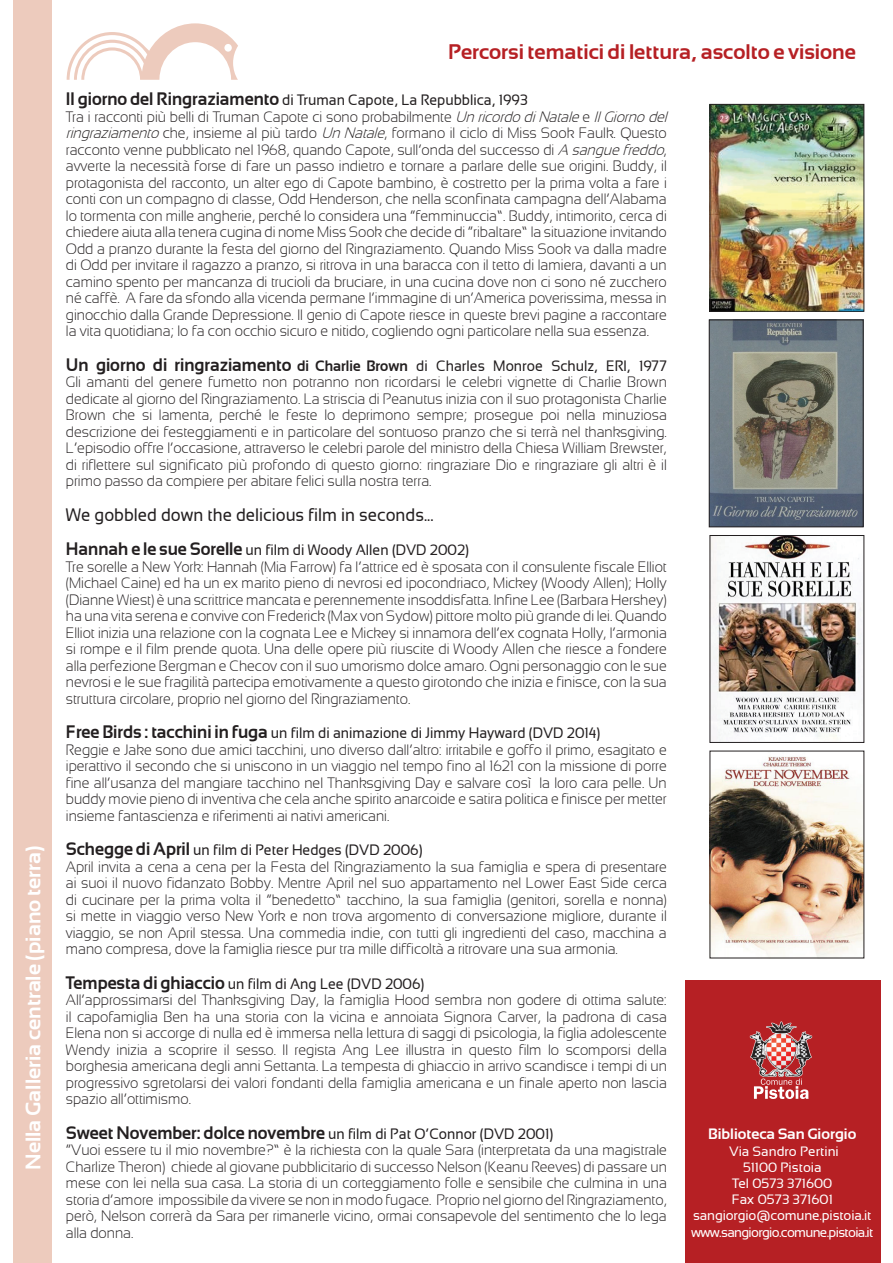
<style>
.page{position:relative;width:893px;height:1263px;background:#fff}
.page>*{position:absolute;margin:0;border:0;box-sizing:border-box;transform-origin:0 0}
.t1{font:700 21px "Sansation";color:#b62024}
.t2{font:700 21px "Sansation";color:#fff}
.t3{font:18px "Sansation";color:#231f20;scale:.94 1}
.t4{font:300 15px/16.5px "Sansation";color:#231f20;scale:.94 1}
.t5{font:700 15px "Sansation";color:#fff}
.t6{font:13.5px/16.2px "Sansation";letter-spacing:-.01em;color:#fff;text-align:center}
.s1{font-weight:700;font-size:18px}
.s2{font-weight:400}
.s3{font-style:italic}
.s4{font-weight:700}
</style>
<div class="page">
<svg style="left:67px;top:23px;width:171px;height:57px"></svg>
<div style="left:685px;top:980px;width:195px;height:283px;background:#b62024"></div>
<img style="left:749px;top:1021px;width:64px;height:56px">
<svg style="left:754px;top:1078px;width:54px;height:21px"></svg>
<div style="left:14px;top:0;width:38px;height:1263px;background:#edcbbd"></div>
<img style="left:712px;top:106px;width:150px;height:203px">
<div style="left:710px;top:104px;width:154px;height:207px;border:1px solid #231f20"></div>
<img style="left:711px;top:322px;width:150px;height:203px">
<div style="left:709px;top:320px;width:154px;height:207px;border:1px solid #231f20"></div>
<img style="left:712px;top:537px;width:149px;height:204px">
<div style="left:710px;top:535px;width:154px;height:208px;border:1px solid #231f20"></div>
<img style="left:712px;top:756px;width:150px;height:200px">
<h1 class="t2" style="left:21px;top:1170px;width:326px;rotate:-90deg">Nella Galleria centrale (piano terra)</h1>
<h1 class="t1" style="left:448px;top:40px;width:409px">Percorsi tematici di lettura, ascolto e visione</h1>
<p class="t4" style="left:66px;top:92px;width:645px"><span class="s1">Il giorno del Ringraziamento</span> <span class="s2">di Truman Capote, La Repubblica, 1993<br></span>Tra i racconti più belli di Truman Capote ci sono probabilmente <span class="s3">UnricordodiNatale</span>e <span class="s3">IlGiornodel ringraziamento</span>che, insieme al più tardo <span class="s3">UnNatale</span>, formano il ciclo di Miss Sook Faulk. Questo racconto venne pubblicato nel 1968, quando Capote, sull’onda del successo di <span class="s3">A sanguefreddo</span>, avverte la necessità forse di fare un passo indietro e tornare a parlare delle sue origini. Buddy, il protagonista del racconto, un alter ego di Capote bambino, è costretto per la prima volta a fare i conti con un compagno di classe, Odd Henderson, che nella sconfinata campagna dell’Alabama lo tormenta con mille angherie, perché lo considera una “femminuccia”. Buddy, intimorito, cerca di chiedere aiuta alla tenera cugina di nome Miss Sook che decide di “ribaltare” la situazione invitando Odd a pranzo durante la festa del giorno del Ringraziamento. Quando Miss Sook va dalla madre di Odd per invitare il ragazzo a pranzo, si ritrova in una baracca con il tetto di lamiera, davanti a un camino spento per mancanza di trucioli da bruciare, in una cucina dove non ci sono né zucchero né caffè. A fare da sfondo alla vicenda permane l’immagine di un’America poverissima, messa in ginocchio dalla Grande Depressione. Il genio di Capote riesce in queste brevi pagine a raccontare la vita quotidiana; lo fa con occhio sicuro e nitido, cogliendo ogni particolare nella sua essenza.</p>
<p class="t4" style="left:66px;top:357px;width:641px;text-align:justify"><span class="s1">Un giorno di ringraziamento</span> <span class="s4">di Charlie Brown</span> <span class="s2">di Charles Monroe Schulz, ERI, 1977<br></span>Gli amanti del genere fumetto non potranno non ricordarsi le celebri vignette di Charlie Brown dedicate al giorno del Ringraziamento. La striscia di Peanutus inizia con il suo protagonista Charlie Brown che si lamenta, perché le feste lo deprimono sempre; prosegue poi nella minuziosa descrizione dei festeggiamenti e in particolare del sontuoso pranzo che si terrà nel thanksgiving.<br>L’episodio offre l’occasione, attraverso le celebri parole del ministro della Chiesa William Brewster, di riflettere sul significato più profondo di questo giorno: ringraziare Dio e ringraziare gli altri è il primo passo da compiere per abitare felici sulla nostra terra.</p>
<p class="t3" style="left:66px;top:504px;width:393px">We gobbled down the delicious film in seconds...</p>
<p class="t4" style="left:66px;top:542px;width:641px"><span class="s1">Hannah e le sue Sorelle</span> <span class="s2">un film di Woody Allen (DVD 2002)<br></span>Tre sorelle a New York: Hannah (Mia Farrow) fa l’attrice ed è sposata con il consulente fiscale Elliot (Michael Caine) ed ha un ex marito pieno di nevrosi ed ipocondriaco, Mickey (Woody Allen); Holly (Dianne Wiest) è una scrittrice mancata e perennemente insoddisfatta. Infine Lee (Barbara Hershey) ha una vita serena e convive con Frederick (Max von Sydow) pittore molto più grande di lei. Quando Elliot inizia una relazione con la cognata Lee e Mickey si innamora dell’ex cognata Holly, l’armonia si rompe e il film prende quota. Una delle opere più riuscite di Woody Allen che riesce a fondere alla perfezione Bergman e Checov con il suo umorismo dolce amaro. Ogni personaggio con le sue nevrosi e le sue fragilità partecipa emotivamente a questo girotondo che inizia e finisce, con la sua struttura circolare, proprio nel giorno del Ringraziamento.</p>
<p class="t4" style="left:66px;top:725px;width:641px"><span class="s1">Free Birds : tacchini in fuga</span> <span class="s2">un film di animazione di Jimmy Hayward (DVD 2014)<br></span>Reggie e Jake sono due amici tacchini, uno diverso dall’altro: irritabile e goffo il primo, esagitato e iperattivo il secondo che si uniscono in un viaggio nel tempo fino al 1621 con la missione di porre fine all’usanza del mangiare tacchino nel Thanksgiving Day e salvare così la loro cara pelle. Un buddy movie pieno di inventiva che cela anche spirito anarcoide e satira politica e finisce per metter insieme fantascienza e riferimenti ai nativi americani.</p>
<p class="t4" style="left:66px;top:842px;width:641px"><span class="s1">Schegge di April</span> <span class="s2">un film di Peter Hedges (DVD 2006)<br></span>April invita a cena a cena per la Festa del Ringraziamento la sua famiglia e spera di presentare ai suoi il nuovo fidanzato Bobby. Mentre April nel suo appartamento nel Lower East Side cerca di cucinare per la prima volta il “benedetto” tacchino, la sua famiglia (genitori, sorella e nonna) si mette in viaggio verso New York e non trova argomento di conversazione migliore, durante il viaggio, se non April stessa. Una commedia indie, con tutti gli ingredienti del caso, macchina a mano compresa, dove la famiglia riesce pur tra mille difficoltà a ritrovare una sua armonia.</p>
<p class="t4" style="left:66px;top:975px;width:641px"><span class="s1">Tempesta di ghiaccio</span> <span class="s2">un film di Ang Lee (DVD 2006)<br></span>All’approssimarsi del Thanksgiving Day, la famiglia Hood sembra non godere di ottima salute: il capofamiglia Ben ha una storia con la vicina e annoiata Signora Carver, la padrona di casa Elena non si accorge di nulla ed è immersa nella lettura di saggi di psicologia, la figlia adolescente Wendy inizia a scoprire il sesso. Il regista Ang Lee illustra in questo film lo scomporsi della borghesia americana degli anni Settanta. La tempesta di ghiaccio in arrivo scandisce i tempi di un progressivo sgretolarsi dei valori fondanti della famiglia americana e un finale aperto non lascia spazio all’ottimismo.</p>
<p class="t4" style="left:66px;top:1125px;width:641px"><span class="s1">Sweet November: dolce novembre</span> <span class="s2">un film di Pat O’Connor (DVD 2001)<br></span>“Vuoi essere tu il mio novembre?” è la richiesta con la quale Sara (interpretata da una magistrale Charlize Theron) chiede al giovane pubblicitario di successo Nelson (Keanu Reeves) di passare un mese con lei nella sua casa. La storia di un corteggiamento folle e sensibile che culmina in una storia d’amore impossibile da vivere se non in modo fugace. Proprio nel giorno del Ringraziamento, però, Nelson correrà da Sara per rimanerle vicino, ormai consapevole del sentimento che lo lega alla donna.</p>
<p class="t5" style="left:708px;top:1125px;width:150px">Biblioteca San Giorgio</p>
<p class="t6" style="left:691px;top:1143px;width:184px">Via Sandro Pertini<br>51100 Pistoia<br>Tel 0573 371600<br>Fax 0573 371601 sangiorgio@comune.pistoia.it www.sangiorgio.comune.pistoia.it</p>
</div>
